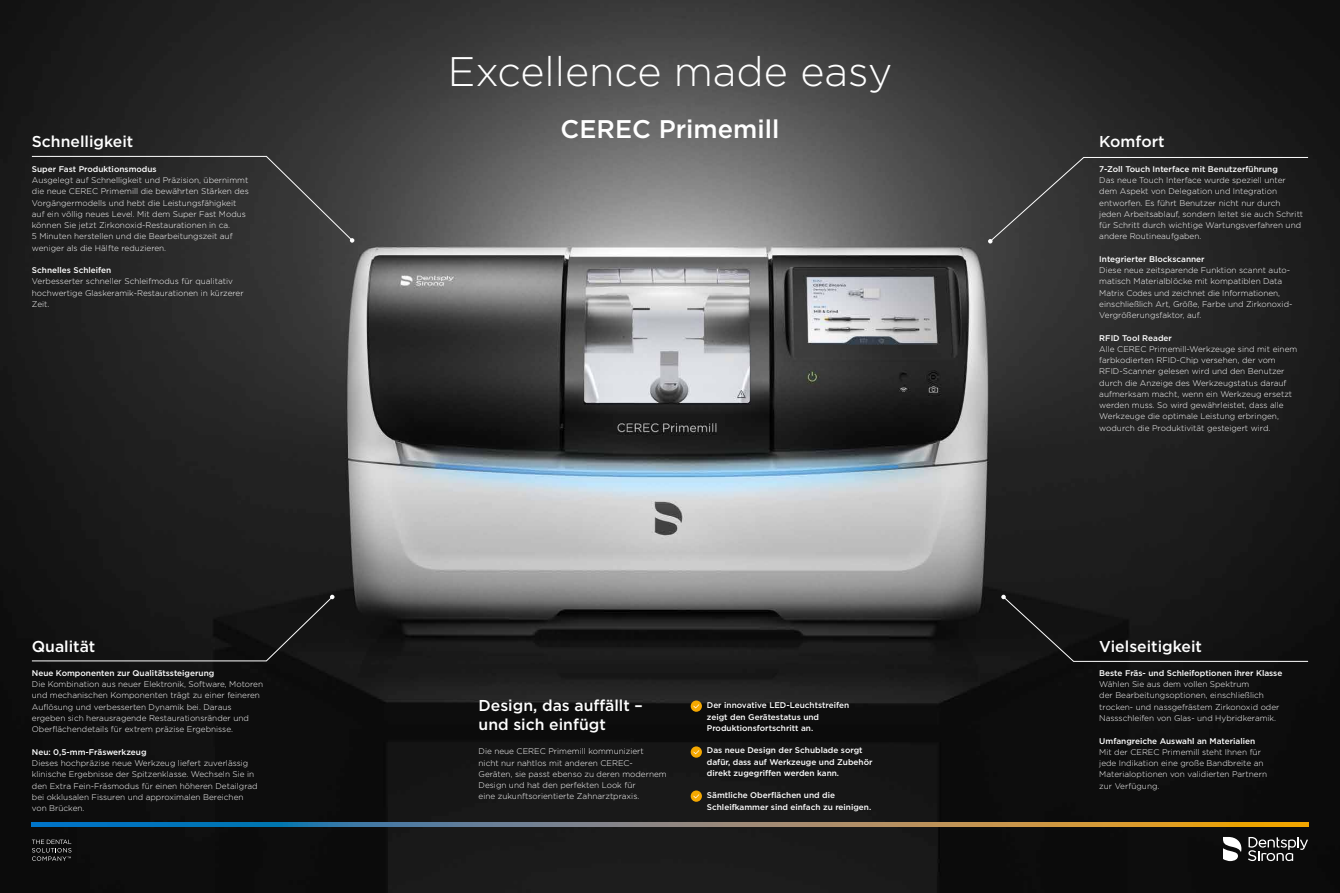
<style>
.page{position:relative;width:1340px;height:893px;background:#fff}
.page>*{position:absolute;margin:0;border:0;box-sizing:border-box;transform-origin:0 0}
.t1{font:300 41.25px "Gotham";color:#fff}
.t2{font:500 25.5px "Gotham";color:#fff}
.t3{font:500 15.75px/18.9px "Gotham";color:#fff}
.t4{font:300 8.25px/11.2px "Gotham";color:#fff}
.t5{font:500 8.25px/11.2px "Gotham";color:#fff}
</style>
<div class="page">
<img style="left:0;top:0;width:1339px;height:893px">
<svg style="left:32px;top:156px;width:322px;height:87px"></svg>
<div style="left:32px;top:595px;width:302px;height:66px;background:#141414"></div>
<div style="left:1001px;top:595px;width:307px;height:67px;background:#141414"></div>
<svg style="left:988px;top:157px;width:320px;height:86px"></svg>
<svg style="left:32px;top:822px;width:1275px;height:4px"></svg>
<svg style="left:1247px;top:837px;width:60px;height:24px"></svg>
<svg style="left:1222px;top:837px;width:19px;height:24px"></svg>
<svg style="left:32px;top:840px;width:39px;height:21px"></svg>
<svg style="left:690px;top:700px;width:12px;height:12px"></svg>
<svg style="left:693px;top:704px;width:6px;height:4px"></svg>
<svg style="left:690px;top:746px;width:12px;height:12px"></svg>
<svg style="left:693px;top:750px;width:6px;height:4px"></svg>
<svg style="left:690px;top:790px;width:12px;height:12px"></svg>
<svg style="left:693px;top:794px;width:6px;height:4px"></svg>
<h3 class="t3" style="left:32px;top:132px;width:103px">Schnelligkeit</h3>
<p class="t5" style="left:32px;top:163px;width:126px">Super Fast Produktionsmodus</p>
<p class="t4" style="left:32px;top:174px;width:218px">Ausgelegt auf Schnelligkeit und Präzision, übernimmt die neue CEREC Primemill die bewährten Stärken des Vorgängermodells und hebt die Leistungsfähigkeit auf ein völlig neues Level. Mit dem Super Fast Modus können Sie jetzt Zirkonoxid-Restaurationen in ca.<br>5 Minuten herstellen und die Bearbeitungszeit auf weniger als die Hälfte reduzieren.</p>
<p class="t5" style="left:32px;top:265px;width:81px">Schnelles Schleifen</p>
<p class="t4" style="left:32px;top:276px;width:213px">Verbesserter schneller Schleifmodus für qualitativ hochwertige Glaskeramik-Restaurationen in kürzerer<br>Zeit.</p>
<h3 class="t3" style="left:32px;top:636px;width:65px">Qualität</h3>
<p class="t5" style="left:32px;top:667px;width:184px">Neue Komponenten zur Qualitätssteigerung</p>
<p class="t4" style="left:32px;top:678px;width:233px">Die Kombination aus neuer Elektronik, Software, Motoren und mechanischen Komponenten trägt zu einer feineren Auflösung und verbesserten Dynamik bei. Daraus ergeben sich herausragende Restaurationsränder und Oberflächendetails für extrem präzise Ergebnisse.</p>
<p class="t5" style="left:32px;top:746px;width:116px">Neu: 0,5-mm-Fräswerkzeug</p>
<p class="t4" style="left:32px;top:757px;width:227px">Dieses hochpräzise neue Werkzeug liefert zuverlässig klinische Ergebnisse der Spitzenklasse. Wechseln Sie in den Extra Fein-Fräsmodus für einen höheren Detailgrad bei okklusalen Fissuren und approximalen Bereichen von Brücken.</p>
<h1 class="t1" style="left:447px;top:45px;width:446px">Excellence made easy</h1>
<h2 class="t2" style="left:560px;top:113px;width:220px">CEREC Primemill</h2>
<h3 class="t3" style="left:478px;top:696px;width:166px">Design, das auffällt – und sich einfügt</h3>
<p class="t4" style="left:478px;top:745px;width:190px">Die neue CEREC Primemill kommuniziert<br>nicht nur nahtlos mit anderen CEREC-Geräten, sie passt ebenso zu deren modernem Design und hat den perfekten Look für<br>eine zukunftsorientierte Zahnarztpraxis.</p>
<p class="t5" style="left:707px;top:700px;width:144px">Der innovative LED-Leuchtstreifen zeigt den Gerätestatus und<br>Produktionsfortschritt an.</p>
<p class="t5" style="left:707px;top:745px;width:167px">Das neue Design der Schublade sorgt dafür, dass auf Werkzeuge und Zubehör direkt zugegriffen werden kann.</p>
<p class="t5" style="left:707px;top:790px;width:166px">Sämtliche Oberflächen und die<br>Schleifkammer sind einfach zu reinigen.</p>
<h3 class="t3" style="left:1099px;top:132px;width:67px">Komfort</h3>
<p class="t5" style="left:1099px;top:163px;width:180px">7-Zoll Touch Interface mit Benutzerführung</p>
<p class="t4" style="left:1099px;top:174px;width:205px">Das neue Touch Interface wurde speziell unter dem Aspekt von Delegation und Integration entworfen. Es führt Benutzer nicht nur durch jeden Arbeitsablauf, sondern leitet sie auch Schritt für Schritt durch wichtige Wartungsverfahren und andere Routineaufgaben.</p>
<p class="t5" style="left:1099px;top:253px;width:107px">Integrierter Blockscanner</p>
<p class="t4" style="left:1099px;top:264px;width:195px">Diese neue zeitsparende Funktion scannt auto&shy;matisch Materialblöcke mit kompatiblen Data Matrix Codes und zeichnet die Informationen, einschließlich Art, Größe, Farbe und Zirkonoxid-Vergrößerungsfaktor, auf.</p>
<p class="t5" style="left:1099px;top:332px;width:74px">RFID Tool Reader</p>
<p class="t4" style="left:1099px;top:343px;width:199px">Alle CEREC Primemill-Werkzeuge sind mit einem farbkodierten RFID-Chip versehen, der vom RFID-Scanner gelesen wird und den Benutzer durch die Anzeige des Werkzeugstatus darauf aufmerksam macht, wenn ein Werkzeug ersetzt werden muss. So wird gewährleistet, dass alle Werkzeuge die optimale Leistung erbringen, wodurch die Produktivität gesteigert wird.</p>
<h3 class="t3" style="left:1099px;top:636px;width:104px">Vielseitigkeit</h3>
<p class="t5" style="left:1099px;top:667px;width:184px">Beste Fräs- und Schleifoptionen ihrer Klasse</p>
<p class="t4" style="left:1099px;top:678px;width:182px">Wählen Sie aus dem vollen Spektrum<br>der Bearbeitungsoptionen, einschließlich trocken- und nassgefrästem Zirkonoxid oder Nassschleifen von Glas- und Hybridkeramik.</p>
<p class="t5" style="left:1099px;top:735px;width:157px">Umfangreiche Auswahl an Materialien</p>
<p class="t4" style="left:1099px;top:746px;width:169px">Mit der CEREC Primemill steht Ihnen für jede Indikation eine große Bandbreite an Materialoptionen von validierten Partnern zur Verfügung.</p>
</div>
